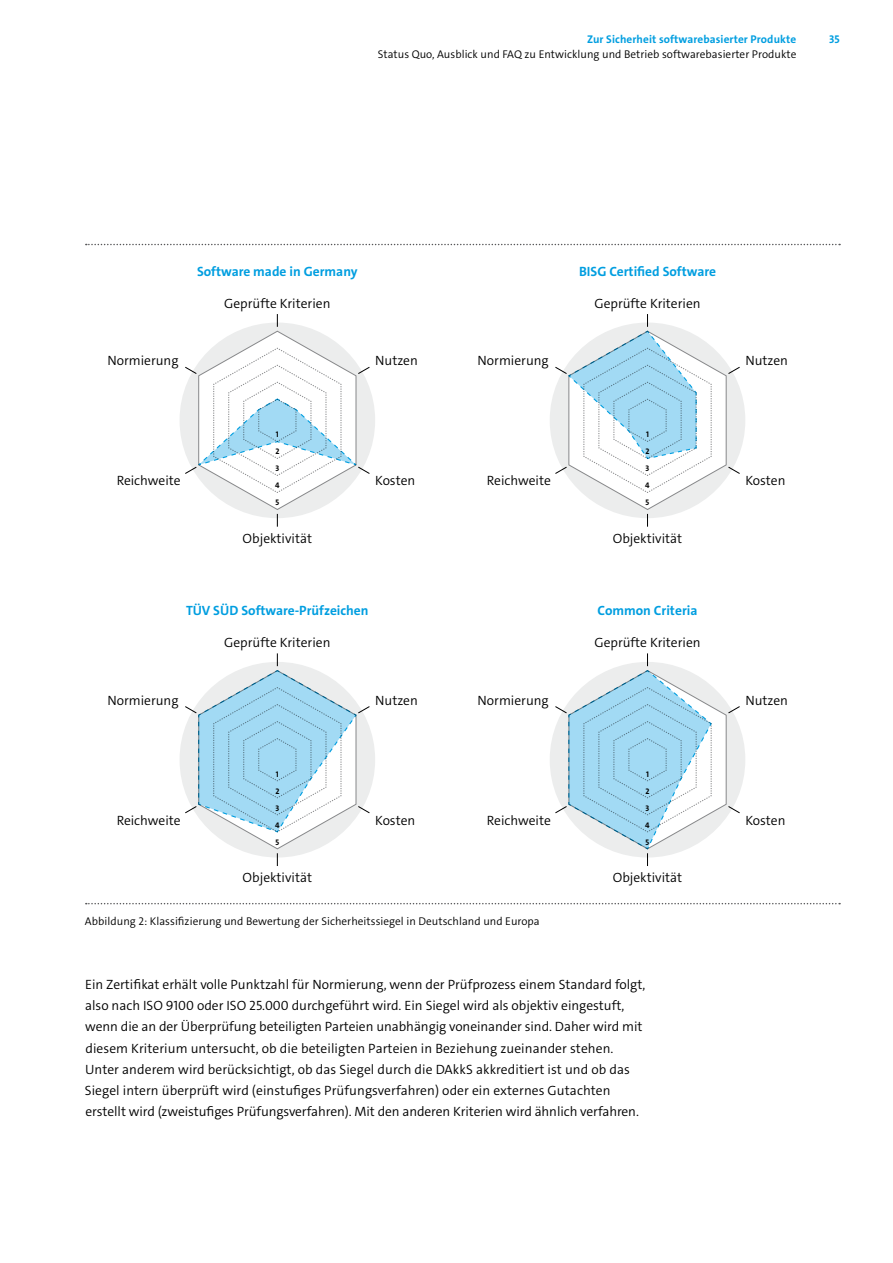
<style>
.page{position:relative;width:893px;height:1263px;background:#fff}
.page>*{position:absolute;margin:0;border:0;box-sizing:border-box;transform-origin:0 0}
.t1{font:300 13.5px/21.3px "The Sans C4 s";color:#000}
.t2{font:700 13.5px "The Sans C4 s";color:#009ee0}
.t3{font:300 11.25px "The Sans C4 s";letter-spacing:.005em;color:#000}
.t4{font:700 11.25px "The Sans C4 s";letter-spacing:.01em;color:#009ee0}
.t5{font:700 8.1px/17px "The Sans C4 s";color:#000}
</style>
<div class="page">
<svg style="left:86px;top:244px;width:754px;height:1px"></svg>
<svg style="left:86px;top:903px;width:754px;height:1px"></svg>
<div style="left:180px;top:323px;width:195px;height:195px;background:#eceded;border-radius:50%"></div>
<hr style="left:277px;top:314px;width:1px;height:213px;background:#000">
<svg style="left:184px;top:331px;width:186px;height:179px"></svg>
<div style="left:550px;top:323px;width:195px;height:195px;background:#eceded;border-radius:50%"></div>
<hr style="left:647px;top:314px;width:1px;height:213px;background:#000">
<svg style="left:554px;top:330px;width:187px;height:180px"></svg>
<div style="left:180px;top:662px;width:195px;height:195px;background:#eceded;border-radius:50%"></div>
<hr style="left:277px;top:653px;width:1px;height:213px;background:#000">
<svg style="left:184px;top:669px;width:186px;height:180px"></svg>
<div style="left:550px;top:662px;width:195px;height:195px;background:#eceded;border-radius:50%"></div>
<hr style="left:647px;top:653px;width:1px;height:213px;background:#000">
<svg style="left:554px;top:669px;width:187px;height:181px"></svg>
<p class="t4" style="left:587px;top:31px;width:211px">Zur Sicherheit softwarebasierter Produkte</p>
<p class="t4" style="left:829px;top:31px;width:12px">35</p>
<p class="t3" style="left:378px;top:47px;width:420px">Status Quo, Ausblick und FAQ zu Entwicklung und Betrieb softwarebasierter Produkte</p>
<p class="t2" style="left:197px;top:263px;width:162px">Software made in Germany</p>
<p class="t1" style="left:224px;top:293px;width:108px">Geprüfte Kriterien</p>
<p class="t2" style="left:579px;top:263px;width:138px">BISG Certified Software</p>
<p class="t1" style="left:594px;top:293px;width:108px">Geprüfte Kriterien</p>
<p class="t1" style="left:107px;top:350px;width:73px">Normierung</p>
<p class="t1" style="left:375px;top:350px;width:44px">Nutzen</p>
<p class="t1" style="left:478px;top:350px;width:73px">Normierung</p>
<p class="t1" style="left:745px;top:350px;width:44px">Nutzen</p>
<p class="t5" style="left:275px;top:426px;width:6px">1<br>2</p>
<p class="t5" style="left:645px;top:426px;width:6px">1<br>2</p>
<p class="t5" style="left:275px;top:460px;width:5px">3</p>
<p class="t5" style="left:646px;top:460px;width:5px">3</p>
<p class="t1" style="left:117px;top:470px;width:65px">Reichweite</p>
<p class="t1" style="left:375px;top:470px;width:42px">Kosten</p>
<p class="t5" style="left:275px;top:477px;width:6px">4</p>
<p class="t1" style="left:487px;top:470px;width:65px">Reichweite</p>
<p class="t1" style="left:745px;top:470px;width:42px">Kosten</p>
<p class="t5" style="left:645px;top:477px;width:6px">4</p>
<p class="t5" style="left:275px;top:494px;width:5px">5</p>
<p class="t5" style="left:646px;top:494px;width:5px">5</p>
<p class="t1" style="left:243px;top:528px;width:71px">Objektivität</p>
<p class="t1" style="left:613px;top:528px;width:71px">Objektivität</p>
<p class="t2" style="left:186px;top:602px;width:184px">TÜV SÜD Software-Prüfzeichen</p>
<p class="t2" style="left:598px;top:602px;width:101px">Common Criteria</p>
<p class="t1" style="left:224px;top:632px;width:108px">Geprüfte Kriterien</p>
<p class="t1" style="left:594px;top:632px;width:108px">Geprüfte Kriterien</p>
<p class="t1" style="left:107px;top:690px;width:73px">Normierung</p>
<p class="t1" style="left:375px;top:690px;width:44px">Nutzen</p>
<p class="t1" style="left:478px;top:690px;width:73px">Normierung</p>
<p class="t1" style="left:745px;top:690px;width:44px">Nutzen</p>
<p class="t5" style="left:275px;top:765px;width:6px">1<br>2</p>
<p class="t5" style="left:645px;top:765px;width:6px">1<br>2</p>
<p class="t5" style="left:275px;top:799px;width:5px">3</p>
<p class="t5" style="left:646px;top:799px;width:5px">3</p>
<p class="t1" style="left:117px;top:810px;width:65px">Reichweite</p>
<p class="t1" style="left:375px;top:810px;width:42px">Kosten</p>
<p class="t5" style="left:275px;top:817px;width:6px">4</p>
<p class="t1" style="left:487px;top:810px;width:65px">Reichweite</p>
<p class="t1" style="left:745px;top:810px;width:42px">Kosten</p>
<p class="t5" style="left:645px;top:817px;width:6px">4</p>
<p class="t5" style="left:275px;top:834px;width:5px">5</p>
<p class="t5" style="left:646px;top:834px;width:5px">5</p>
<p class="t1" style="left:243px;top:867px;width:71px">Objektivität</p>
<p class="t1" style="left:613px;top:867px;width:71px">Objektivität</p>
<p class="t3" style="left:85px;top:914px;width:456px">Abbildung 2: Klassifizierung und Bewertung der Sicherheitssiegel in Deutschland und Europa</p>
<p class="t1" style="left:85px;top:973px;width:562px">Ein Zertifikat erhält volle Punktzahl für Normierung, wenn der Prüfprozess einem Standard folgt, also nach ISO 9100 oder ISO 25.000 durchgeführt wird. Ein Siegel wird als objektiv eingestuft, wenn die an der Überprüfung beteiligten Parteien unabhängig voneinander sind. Daher wird mit diesem Kriterium untersucht, ob die beteiligten Parteien in Beziehung zueinander stehen.<br>Unter anderem wird berücksichtigt, ob das Siegel durch die DAkkS akkreditiert ist und ob das Siegel intern überprüft wird (einstufiges Prüfungsverfahren) oder ein externes Gutachten erstellt wird (zweistufiges Prüfungsverfahren). Mit den anderen Kriterien wird ähnlich verfahren.</p>
</div>
